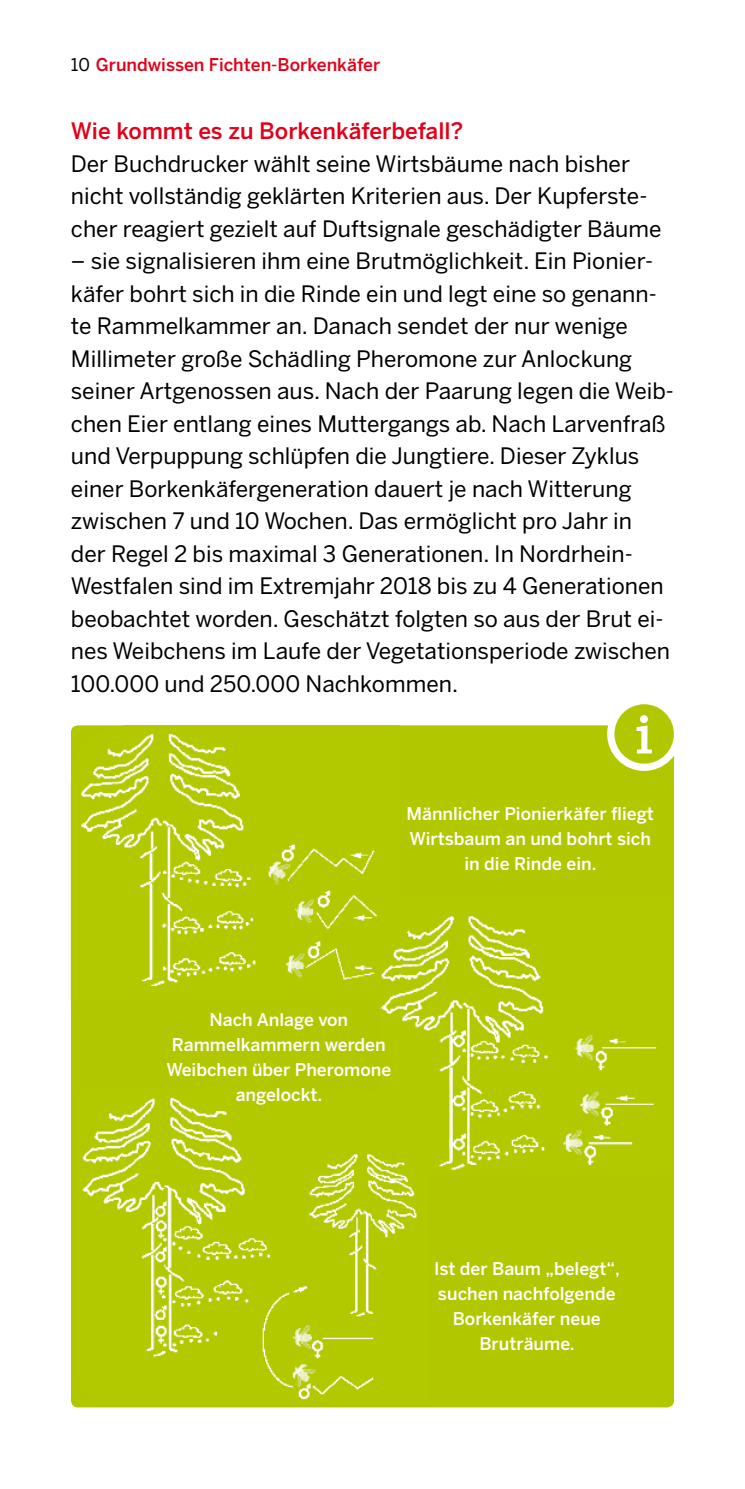
<style>
.page{position:relative;width:745px;height:1489px;background:#fff}
.page>*{position:absolute;margin:0;border:0;box-sizing:border-box;transform-origin:0 0}
.t1{font:22.5px/32.5px "Benton Sans";color:#000}
.t2{font:500 22.5px "Benton Sans";color:#e2001a}
.t3{font:500 17.5px/25px "Benton Sans";color:#fff;text-align:center}
.t4{font:500 17.5px "Benton Sans";color:#e2001a}
.s1{font-weight:400;color:#000}
</style>
<div class="page">
<div style="left:71px;top:725px;width:602px;height:682px;background:#b1c800;border-radius:7px"></div>
<div style="left:606px;top:697px;width:74px;height:73px;background:#fff;border-radius:50%"></div>
<div style="left:614px;top:704px;width:59px;height:59px;background:#b1c800;border-radius:50%"></div>
<svg style="left:636px;top:715px;width:16px;height:39px"></svg>
<img style="left:71px;top:725px;width:306px;height:261px">
<img style="left:380px;top:916px;width:277px;height:254px">
<img style="left:82px;top:1089px;width:347px;height:311px">
<p class="t4" style="left:71px;top:54px;width:311px"><span class="s1">10</span> Grundwissen Fichten-Borkenkäfer</p>
<p class="t2" style="left:71px;top:118px;width:394px">Wie kommt es zu Borkenkäferbefall?</p>
<p class="t1" style="left:71px;top:147px;width:591px">Der Buchdrucker wählt seine Wirtsbäume nach bisher nicht vollständig geklärten Kriterien aus. Der Kupferste&shy;cher reagiert gezielt auf Duftsignale geschädigter Bäume</p>
<p class="t1" style="left:71px;top:244px;width:604px">– sie signalisieren ihm eine Brutmöglichkeit. Ein Pionier&shy;käfer bohrt sich in die Rinde ein und legt eine so genann&shy;te Rammelkammer an. Danach sendet der nur wenige Millimeter große Schädling Pheromone zur Anlockung seiner Artgenossen aus. Nach der Paarung legen die Weib&shy;chen Eier entlang eines Muttergangs ab. Nach Larvenfraß und Verpuppung schlüpfen die Jungtiere. Dieser Zyklus einer Borkenkäfergeneration dauert je nach Witterung zwischen 7 und 10 Wochen. Das ermöglicht pro Jahr in<br>der Regel 2 bis maximal 3 Generationen. In Nordrhein-Westfalen sind im Extremjahr 2018 bis zu 4 Generationen beobachtet worden. Geschätzt folgten so aus der Brut ei&shy;nes Weibchens im Laufe der Vegetationsperiode zwischen 100.000 und 250.000 Nachkommen.</p>
<p class="t3" style="left:406px;top:801px;width:249px">Männlicher Pionierkäfer fliegt<br>Wirtsbaum an und bohrt sich in die Rinde ein.</p>
<p class="t3" style="left:166px;top:1006px;width:226px">Nach Anlage von<br>Rammelkammern werden<br>Weibchen über Pheromone angelockt.</p>
<p class="t3" style="left:434px;top:1256px;width:187px">Ist der Baum „belegt“, suchen nachfolgende<br>Borkenkäfer neue<br>Bruträume.</p>
</div>
